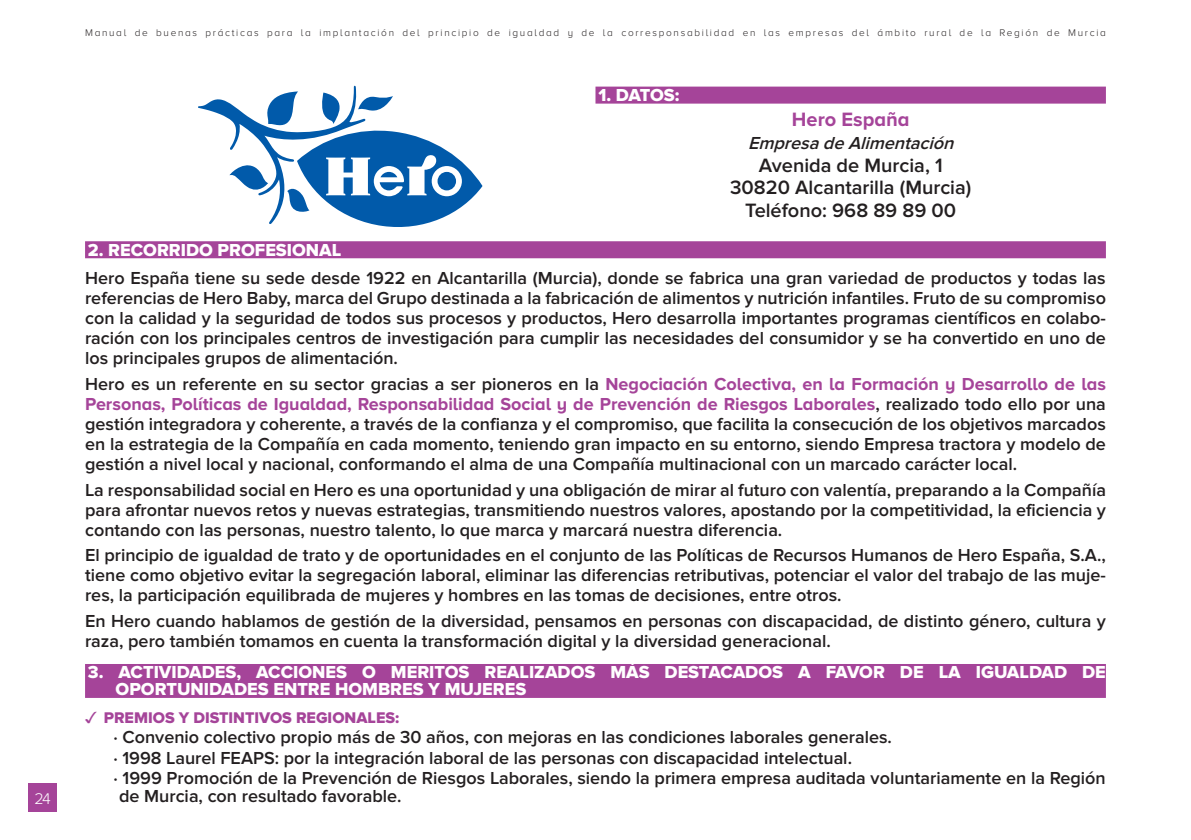
<style>
.page{position:relative;width:1191px;height:840px;background:#fff}
.page>*{position:absolute;margin:0;border:0;box-sizing:border-box;transform-origin:0 0}
.EMP_datos{font:600 20px "Proxima Nova";color:#231f20}
.EMP_datos_2ª{font:600 20px "Proxima Nova";color:#231f20}
.EMP_datos-2{font:700 20px "Proxima Nova A";color:#a54499}
.EMP_texto{font:600 18px/20px "Proxima Nova";color:#231f20;text-align:justify}
.EMP_subtexto{font:600 18px/17.6px "Proxima Nova";color:#231f20}
.EMP_apartado{font:18px "Proxima Nova Extrabld";color:#fff}
.EMP_apartado_segunda{font:18px "Proxima Nova Extrabld";color:#fff}
.EMP_datos__dedicacio{font:italic 600 18px "Proxima Nova";color:#231f20}
.EMP_supapartados{font:16px "Proxima Nova Extrabld";color:#a54499}
.t1{font:300 16px "Proxima Nova A";color:#fff}
.t2{font:300 10px "Proxima Nova A";letter-spacing:.17em;color:#231f20}
.s1{font-family:"Proxima Nova A";font-weight:700;color:#a54499}
.s2{font-family:"Monotype Sorts"}
</style>
<div class="page">
<div style="left:28px;top:782px;width:29px;height:29px;background:#a54499"></div>
<div style="left:595px;top:87px;width:511px;height:17px;background:#a54499"></div>
<div style="left:85px;top:241px;width:1021px;height:17px;background:#a54499"></div>
<div style="left:85px;top:663px;width:1021px;height:17px;background:#a54499"></div>
<div style="left:85px;top:680px;width:1021px;height:17px;background:#a54499"></div>
<svg style="left:198px;top:86px;width:284px;height:141px"></svg>
<svg style="left:326px;top:155px;width:136px;height:41px"></svg>
<p class="t1" style="left:34px;top:789px;width:18px">24</p>
<p class="t2" style="left:85px;top:27px;width:1022px">Manual de buenas prácticas para la implantación del principio de igualdad y de la corresponsabilidad en las empresas del ámbito rural de la Región de Murcia</p>
<p class="EMP_apartado" style="left:598px;top:85px;width:83px">1. DATOS:</p>
<p class="EMP_datos-2" style="left:792px;top:108px;width:119px">Hero España</p>
<p class="EMP_datos__dedicacio" style="left:748px;top:133px;width:212px">EmpresadeAlimentación</p>
<p class="EMP_datos_2ª" style="left:758px;top:153px;width:185px">Avenida de Murcia, 1</p>
<p class="EMP_datos" style="left:730px;top:176px;width:243px">30820 Alcantarilla (Murcia)</p>
<p class="EMP_datos" style="left:745px;top:199px;width:212px">Teléfono: 968 89 89 00</p>
<p class="EMP_apartado" style="left:88px;top:239px;width:255px">2. RECORRIDO PROFESIONAL</p>
<p class="EMP_texto" style="left:85px;top:268px;width:1022px">Hero España tiene su sede desde 1922 en Alcantarilla (Murcia), donde se fabrica una gran variedad de productos y todas las referencias de Hero Baby, marca del Grupo destinada a la fabricación de alimentos y nutrición infantiles. Fruto de su compromiso con la calidad y la seguridad de todos sus procesos y productos, Hero desarrolla importantes programas científicos en colabo&shy;ración con los principales centros de investigación para cumplir las necesidades del consumidor y se ha convertido en uno de los principales grupos de alimentación.</p>
<p class="EMP_texto" style="left:85px;top:374px;width:1022px">Hero es un referente en su sector gracias a ser pioneros en la <span class="s1">Negociación Colectiva, en la Formación y Desarrollo de las Personas, Políticas de Igualdad, Responsabilidad Social y de Prevención de Riesgos Laborales</span>, realizado todo ello por una gestión integradora y coherente, a través de la confianza y el compromiso, que facilita la consecución de los objetivos marcados en la estrategia de la Compañía en cada momento, teniendo gran impacto en su entorno, siendo Empresa tractora y modelo de gestión a nivel local y nacional, conformando el alma de una Compañía multinacional con un marcado carácter local.</p>
<p class="EMP_texto" style="left:85px;top:479px;width:1022px">La responsabilidad social en Hero es una oportunidad y una obligación de mirar al futuro con valentía, preparando a la Compañía para afrontar nuevos retos y nuevas estrategias, transmitiendo nuestros valores, apostando por la competitividad, la eficiencia y contando con las personas, nuestro talento, lo que marca y marcará nuestra diferencia.</p>
<p class="EMP_texto" style="left:85px;top:545px;width:1022px">El principio de igualdad de trato y de oportunidades en el conjunto de las Políticas de Recursos Humanos de Hero España, S.A., tiene como objetivo evitar la segregación laboral, eliminar las diferencias retributivas, potenciar el valor del trabajo de las muje&shy;res, la participación equilibrada de mujeres y hombres en las tomas de decisiones, entre otros.</p>
<p class="EMP_texto" style="left:85px;top:611px;width:1022px">En Hero cuando hablamos de gestión de la diversidad, pensamos en personas con discapacidad, de distinto género, cultura y raza, pero también tomamos en cuenta la transformación digital y la diversidad generacional.</p>
<p class="EMP_apartado" style="left:88px;top:661px;width:1019px">3. ACTIVIDADES, ACCIONES O MERITOS REALIZADOS MÁS DESTACADOS A FAVOR DE LA IGUALDAD DE</p>
<p class="EMP_apartado_segunda" style="left:116px;top:678px;width:412px">OPORTUNIDADES ENTRE HOMBRES Y MUJERES</p>
<p class="EMP_supapartados" style="left:85px;top:707px;width:316px"><span class="s2">3</span> PREMIOS Y DISTINTIVOS REGIONALES:</p>
<p class="EMP_subtexto" style="left:113px;top:728px;width:780px">· Convenio colectivo propio más de 30 años, con mejoras en las condiciones laborales generales.</p>
<p class="EMP_subtexto" style="left:113px;top:748px;width:740px">· 1998 Laurel FEAPS: por la integración laboral de las personas con discapacidad intelectual.</p>
<p class="EMP_subtexto" style="left:119px;top:769px;width:988px;text-indent:-6px">· 1999 Promoción de la Prevención de Riesgos Laborales, siendo la primera empresa auditada voluntariamente en la Región de Murcia, con resultado favorable.</p>
</div>
